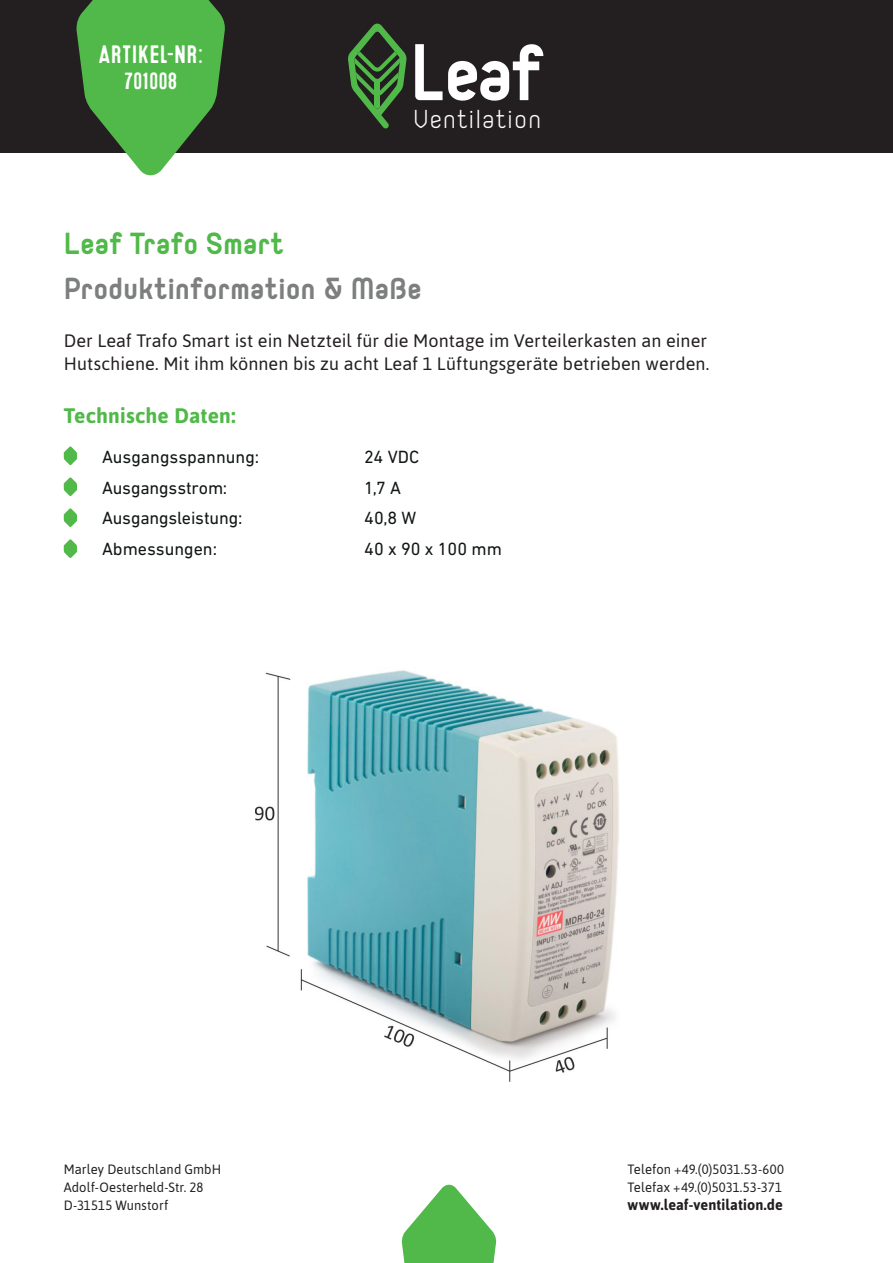
<style>
.page{position:relative;width:893px;height:1263px;background:#fff}
.page>*{position:absolute;margin:0;border:0;box-sizing:border-box;transform-origin:0 0}
.t1{font:700 37.5px "Orev";color:#7d7f7f}
.t2{font:700 37.5px "Orev";letter-spacing:.005em;color:#50b949}
.t3{font:300 31.95px "Orev";letter-spacing:.03em;color:#fff}
.t4{font:25.2px "Microbrew Soft One";letter-spacing:-.005em;color:#fff}
.t5{font:23.4px "Microbrew Soft One";letter-spacing:.005em;color:#fff}
.t6{font:700 21px "Asap";letter-spacing:.01em;color:#50b949}
.t7{font:18px/23.4px "Asap";letter-spacing:.005em;color:#231f20}
.t8{font:18px "DIN Next LT Pro";color:#121617}
.t9{font:700 15px "Asap";letter-spacing:.01em;color:#231f20;scale:.96 1}
.t10{font:13.5px/18px "Asap";letter-spacing:.01em;color:#231f20;scale:.96 1}
</style>
<div class="page">
<div style="left:0;top:0;width:893px;height:153px;background:#231f20"></div>
<svg style="left:415px;top:44px;width:128px;height:57px"></svg>
<svg style="left:348px;top:24px;width:59px;height:104px"></svg>
<svg style="left:76px;top:0;width:149px;height:175px"></svg>
<img style="left:255px;top:670px;width:364px;height:412px">
<svg style="left:64px;top:446px;width:13px;height:19px"></svg>
<svg style="left:64px;top:477px;width:13px;height:19px"></svg>
<svg style="left:64px;top:508px;width:13px;height:19px"></svg>
<svg style="left:64px;top:539px;width:13px;height:19px"></svg>
<svg style="left:401px;top:1185px;width:96px;height:78px"></svg>
<h3 class="t4" style="left:98px;top:40px;width:107px">ARTIKEL-NR:</h3>
<p class="t5" style="left:124px;top:68px;width:55px">701008</p>
<h2 class="t3" style="left:413px;top:102px;width:130px">Ventilation</h2>
<h1 class="t2" style="left:64px;top:221px;width:221px">Leaf Trafo Smart</h1>
<h1 class="t1" style="left:64px;top:266px;width:359px">Produktinformation &amp; Maße</h1>
<p class="t7" style="left:64px;top:328px;width:647px">Der Leaf Trafo Smart ist ein Netzteil für die Montage im Verteilerkasten an einer<br>Hutschiene. Mit ihm können bis zu acht Leaf 1 Lüftungsgeräte betrieben werden.</p>
<p class="t6" style="left:64px;top:402px;width:173px">Technische Daten:</p>
<p class="t8" style="left:102px;top:446px;width:159px">Ausgangsspannung:</p>
<p class="t8" style="left:364px;top:446px;width:57px">24 VDC</p>
<p class="t8" style="left:102px;top:477px;width:127px">Ausgangsstrom:</p>
<p class="t8" style="left:364px;top:477px;width:38px">1,7 A</p>
<p class="t8" style="left:102px;top:508px;width:142px">Ausgangsleistung:</p>
<p class="t8" style="left:364px;top:508px;width:54px">40,8 W</p>
<p class="t8" style="left:102px;top:539px;width:117px">Abmessungen:</p>
<p class="t8" style="left:364px;top:539px;width:139px">40 x 90 x 100 mm</p>
<p class="t10" style="left:64px;top:1160px;width:166px">Marley Deutschland GmbH<br>Adolf-Oesterheld-Str. 28<br>D-31515 Wunstorf</p>
<p class="t10" style="left:628px;top:1160px;width:165px">Telefon +49.(0)5031.53-600<br>Telefax +49.(0)5031.53-371</p>
<p class="t9" style="left:628px;top:1195px;width:163px">www.leaf-ventilation.de</p>
</div>
